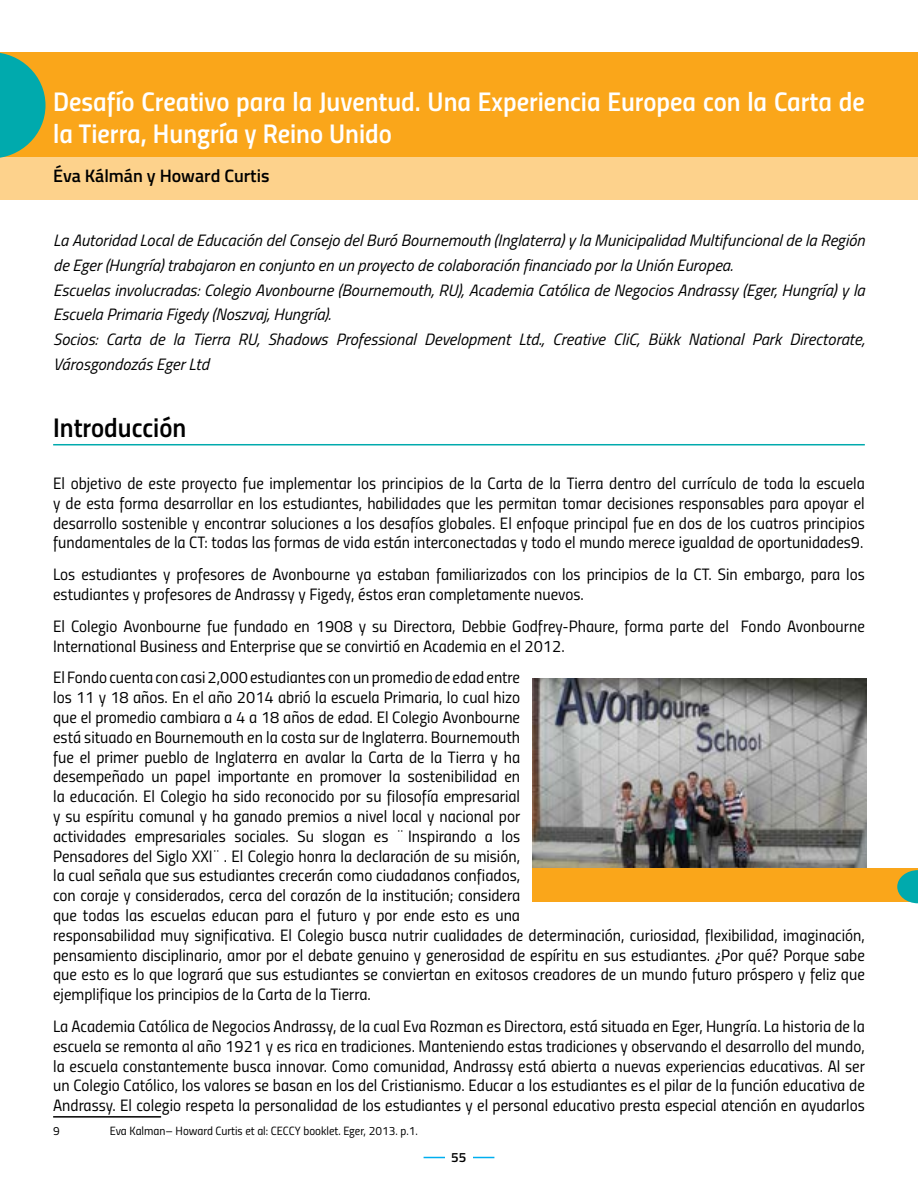
<style>
.page{position:relative;width:918px;height:1188px;background:#fff}
.page>*{position:absolute;margin:0;border:0;box-sizing:border-box;transform-origin:0 0}
.t1{font:27px/32.4px "Titillium Semibold Upright";color:#fff}
.t2{font:27px "Titillium Semibold Upright";color:#000}
.t3{font:600 18px "Titillium";color:#000}
.t4{font:16.5px/19.8px "Titillium Regular Upright";color:#000}
.t5{font:italic 16.5px/24.8px "Titillium";color:#000}
.t6{font:600 13.5px "Titillium";color:#000}
.t7{font:12px "Titillium Regular Upright";color:#000}
</style>
<div class="page">
<hr style="left:424px;top:1157px;width:70px;height:1px;background:#00aeef">
<div style="left:445px;top:1149px;width:28px;height:18px;background:#fff"></div>
<div style="left:0;top:150px;width:918px;height:50px;background:#fdd28c"></div>
<div style="left:0;top:52px;width:918px;height:105px;background:#faa61a"></div>
<svg style="left:0;top:53px;width:46px;height:105px"></svg>
<hr style="left:53px;top:1116px;width:108px;height:2px;background:#000">
<hr style="left:53px;top:444px;width:812px;height:1px;background:#00aaad">
<img style="left:533px;top:679px;width:333px;height:190px">
<div style="left:533px;top:869px;width:385px;height:33px;background:#faa61a"></div>
<svg style="left:897px;top:870px;width:21px;height:33px"></svg>
<h1 class="t1" style="left:53px;top:88px;width:813px">Desafío Creativo para la Juventud. Una Experiencia Europea con la Carta de la Tierra, Hungría y Reino Unido</h1>
<p class="t3" style="left:53px;top:166px;width:218px">Éva Kálmán y Howard Curtis</p>
<p class="t5" style="left:53px;top:230px;width:813px">La Autoridad Local de Educación del Consejo del Buró Bournemouth (Inglaterra) y la Municipalidad Multifuncional de la Región de Eger (Hungría) trabajaron en conjunto en un proyecto de colaboración financiado por la Unión Europea.<br>Escuelas involucradas: Colegio Avonbourne (Bournemouth, RU), Academia Católica de Negocios Andrassy (Eger, Hungría) y la Escuela Primaria Figedy (Noszvaj, Hungría).<br>Socios: Carta de la Tierra RU, Shadows Professional Development Ltd., Creative CliC, Bükk National Park Directorate, Városgondozás Eger Ltd</p>
<h1 class="t2" style="left:53px;top:417px;width:135px">Introducción</h1>
<p class="t4" style="left:53px;top:475px;width:813px;text-align:justify">El objetivo de este proyecto fue implementar los principios de la Carta de la Tierra dentro del currículo de toda la escuela y de esta forma desarrollar en los estudiantes, habilidades que les permitan tomar decisiones responsables para apoyar el desarrollo sostenible y encontrar soluciones a los desafíos globales. El enfoque principal fue en dos de los cuatros principios fundamentales de la CT: todas las formas de vida están interconectadas y todo el mundo merece igualdad de oportunidades9.</p>
<p class="t4" style="left:53px;top:566px;width:813px">Los estudiantes y profesores de Avonbourne ya estaban familiarizados con los principios de la CT. Sin embargo, para los estudiantes y profesores de Andrassy y Figedy, éstos eran completamente nuevos.</p>
<p class="t4" style="left:53px;top:618px;width:813px">El Colegio Avonbourne fue fundado en 1908 y su Directora, Debbie Godfrey-Phaure, forma parte del Fondo Avonbourne<br>International Business and Enterprise que se convirtió en Academia en el 2012.</p>
<p class="t4" style="left:53px;top:669px;width:813px">El Fondo cuenta con casi 2,000 estudiantes con un promedio de edad entre<br>los 11 y 18 años. En el año 2014 abrió la escuela Primaria, lo cual hizo<br>que el promedio cambiara a 4 a 18 años de edad. El Colegio Avonbourne<br>está situado en Bournemouth en la costa sur de Inglaterra. Bournemouth<br>fue el primer pueblo de Inglaterra en avalar la Carta de la Tierra y ha<br>desempeñado un papel importante en promover la sostenibilidad en<br>la educación. El Colegio ha sido reconocido por su filosofía empresarial<br>y su espíritu comunal y ha ganado premios a nivel local y nacional por<br>actividades empresariales sociales. Su slogan es ¨Inspirando a los<br>Pensadores del Siglo XXI¨. El Colegio honra la declaración de su misión,<br>la cual señala que sus estudiantes crecerán como ciudadanos confiados,<br>con coraje y considerados, cerca del corazón de la institución; considera<br>que todas las escuelas educan para el futuro y por ende esto es una<br>responsabilidad muy significativa. El Colegio busca nutrir cualidades de determinación, curiosidad, flexibilidad, imaginación, pensamiento disciplinario, amor por el debate genuino y generosidad de espíritu en sus estudiantes. ¿Por qué? Porque sabe que esto es lo que logrará que sus estudiantes se conviertan en exitosos creadores de un mundo futuro próspero y feliz que ejemplifique los principios de la Carta de la Tierra.</p>
<p class="t4" style="left:53px;top:1018px;width:813px;text-align:justify">La Academia Católica de Negocios Andrassy, de la cual Eva Rozman es Directora, está situada en Eger, Hungría. La historia de la escuela se remonta al año 1921 y es rica en tradiciones. Manteniendo estas tradiciones y observando el desarrollo del mundo, la escuela constantemente busca innovar. Como comunidad, Andrassy está abierta a nuevas experiencias educativas. Al ser un Colegio Católico, los valores se basan en los del Cristianismo. Educar a los estudiantes es el pilar de la función educativa de Andrassy. El colegio respeta la personalidad de los estudiantes y el personal educativo presta especial atención en ayudarlos</p>
<p class="t7" style="left:53px;top:1126px;width:8px">9</p>
<p class="t7" style="left:110px;top:1126px;width:310px">Eva Kalman– Howard Curtis et al: CECCY booklet. Eger, 2013. p.1.</p>
<p class="t6" style="left:451px;top:1149px;width:17px">55</p>
</div>
